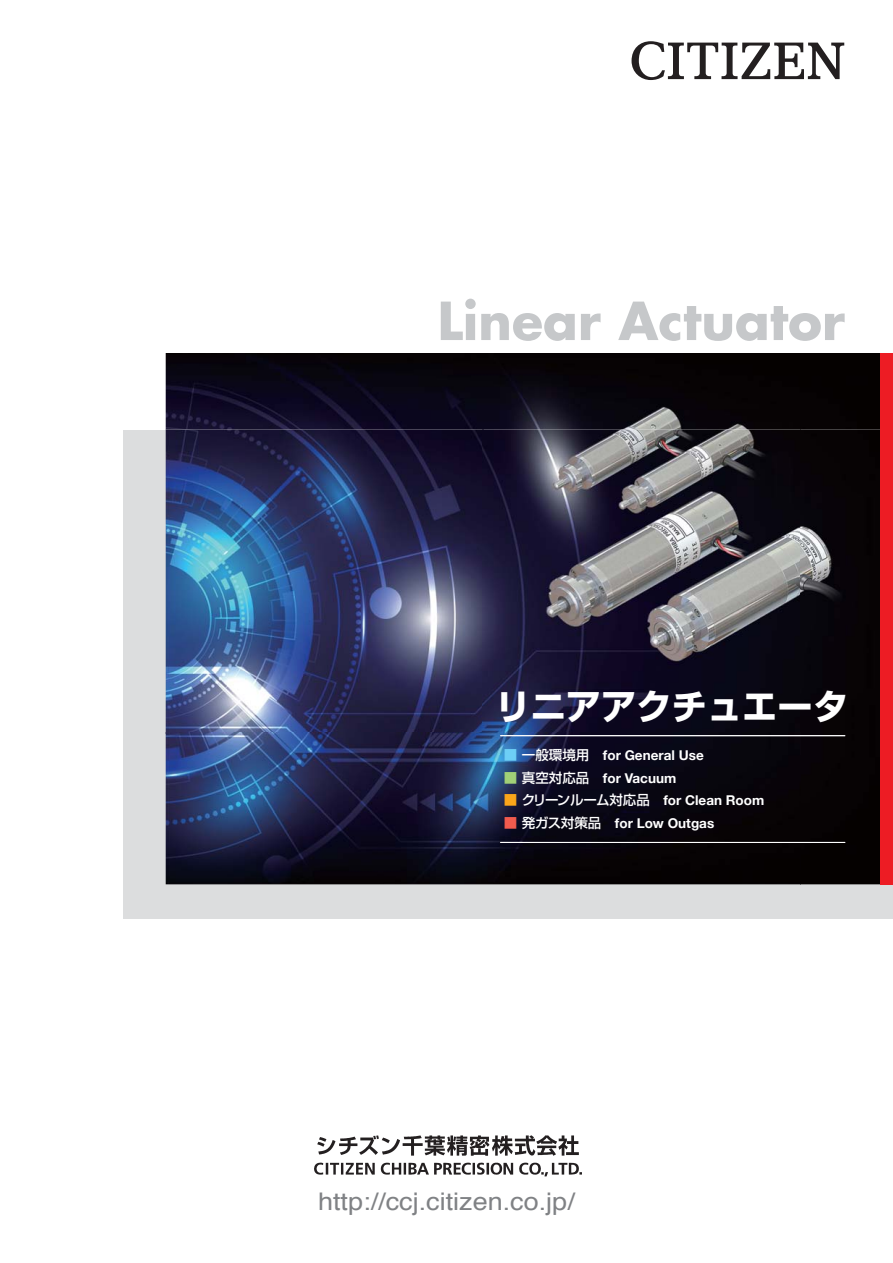
<style>
.page{position:relative;width:893px;height:1263px;background:#fff}
.page>*{position:absolute;margin:0;border:0;box-sizing:border-box;transform-origin:0 0}
.t1{font:700 51px "Futura Std";color:#c6c8ca}
.t2{font:35.25px "Shin Go Pro Bold 90 pv RKSJ H";color:#fff}
.t3{font:24.3px "Helvetica";color:#808285;scale:1.11 1}
.t4{font:700 13.5px "Helvetica Neue";color:#fff}
.s1{font-family:"Shin Go Pro Medium 90 pv RKSJ H";font-weight:400;color:#6dcff6}
.s2{font-family:"Shin Go Pro Medium 90 pv RKSJ H";font-weight:400}
.s3{font-family:"Shin Go Pro Medium 90 pv RKSJ H";font-weight:400;color:#a1d077}
.s4{font-family:"Shin Go Pro Medium 90 pv RKSJ H";font-weight:400;color:#faa61a}
.s5{font-family:"Shin Go Pro Medium 90 pv RKSJ H";font-weight:400;color:#f15b4e}
</style>
<div class="page">
<div style="left:123px;top:430px;width:769px;height:489px;background:#dcddde"></div>
<img style="left:166px;top:353px;width:714px;height:531px">
<svg style="left:631px;top:41px;width:213px;height:39px"></svg>
<div style="left:880px;top:353px;width:12px;height:531px;background:#ed1c24"></div>
<svg style="left:314px;top:1163px;width:268px;height:13px"></svg>
<svg style="left:317px;top:1135px;width:262px;height:21px"></svg>
<hr style="left:500px;top:735px;width:345px;height:1px;background:#fff">
<hr style="left:500px;top:842px;width:345px;height:1px;background:#fff">
<h1 class="t1" style="left:437px;top:293px;width:409px">Linear Actuator</h1>
<h2 class="t2" style="left:495px;top:693px;width:354px">リニアアクチュエータ</h2>
<p class="t4" style="left:504px;top:747px;width:201px"><span class="s1">■</span> <span class="s2">一般環境用</span> for General Use</p>
<p class="t4" style="left:504px;top:770px;width:174px"><span class="s3">■</span> <span class="s2">真空対応品　</span>for Vacuum</p>
<p class="t4" style="left:504px;top:792px;width:262px"><span class="s4">■</span> <span class="s2">クリーンルーム対応品</span> for Clean Room</p>
<p class="t4" style="left:504px;top:815px;width:212px"><span class="s5">■</span> <span class="s2">発ガス対策品</span> for Low Outgas</p>
<h3 class="t3" style="left:318px;top:1191px;width:233px">http://ccj.citizen.co.jp/</h3>
</div>
